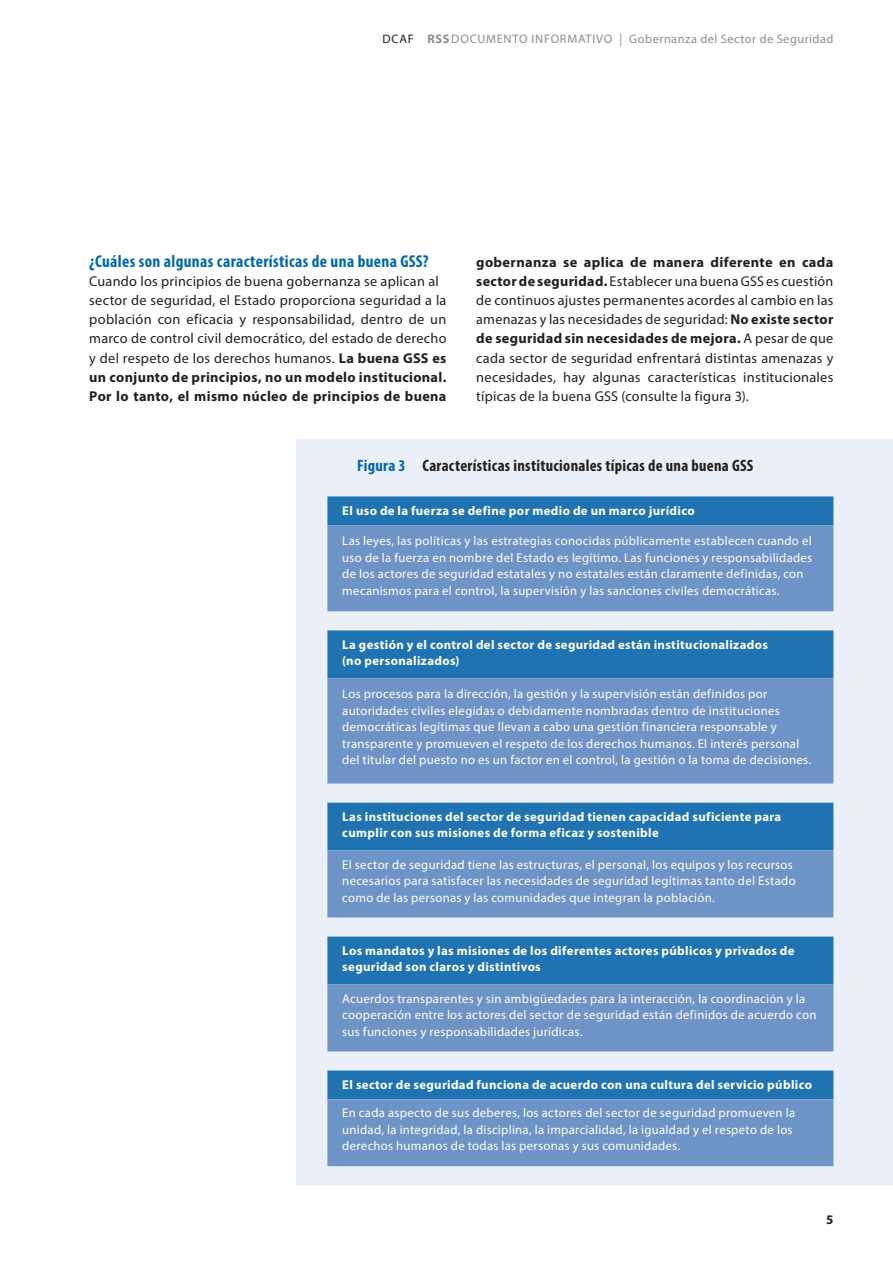
<style>
.page{position:relative;width:893px;height:1263px;background:#fff}
.page>*{position:absolute;margin:0;border:0;box-sizing:border-box;transform-origin:0 0}
._1_Titel{font:700 condensed 17.25px "Myriad Pro";letter-spacing:.02em;color:#0069ab}
._5_Graf_Tab_GS{font:700 condensed 16.5px "Myriad Pro";letter-spacing:.02em;color:#231f20}
._2_GS{font:14.25px/19.2px "Myriad Pro";letter-spacing:.015em;color:#231f20;text-align:justify}
.t1{font:700 13.2px "Myriad Pro";color:#231f20}
._5_Graf_Tab_GS-2{font:12.75px/16.5px "Myriad Pro";letter-spacing:.02em;color:#fff}
._5_Graf_Tab_GS-3{font:700 12.75px/16.5px "Myriad Pro";letter-spacing:.025em;color:#fff}
.t2{font:12.3px "Myriad Pro";letter-spacing:.045em;color:#8a8c8f}
.s1{color:#231f20}
.s2{font-weight:700}
.s3{color:#0069ab}
</style>
<div class="page">
<div style="left:297px;top:439px;width:596px;height:746px;background:#ebeff7"></div>
<div style="left:327px;top:496px;width:506px;height:29px;background:#1f73b2"></div>
<svg style="left:327px;top:525px;width:506px;height:641px;background:#6896c7"></svg>
<p class="t2" style="left:382px;top:32px;width:452px"><span class="s1">DCAF</span> <span class="s2">RSS</span>DOCUMENTO INFORMATIVO | Gobernanza del Sector de Seguridad</p>
<p class="_1_Titel" style="left:89px;top:250px;width:341px">¿Cuáles son algunas características de una buena GSS?</p>
<p class="_2_GS" style="left:89px;top:271px;width:351px">Cuando los principios de buena gobernanza se aplican al</p>
<p class="_2_GS" style="left:89px;top:290px;width:359px">sector de seguridad, el Estado proporciona seguridad a la población con eficacia y responsabilidad, dentro de un marco de control civil democrático, del estado de derecho y del respeto de los derechos humanos. <span class="s2">La buena GSS es un conjunto de principios, no un modelo institucional.<br>Por lo tanto, el mismo núcleo de principios de buena</span></p>
<p class="_2_GS" style="left:476px;top:252px;width:359px"><span class="s2">gobernanza se aplica de manera diferente en cada sector de seguridad.</span> Establecer una buena GSS es cuestión de continuos ajustes permanentes acordes al cambio en las amenazas y las necesidades de seguridad: <span class="s2">No existe sector de seguridad sin necesidades de mejora.</span> A pesar de que cada sector de seguridad enfrentará distintas amenazas y necesidades, hay algunas características institucionales típicas de la buena GSS (consulte la figura 3).</p>
<p class="_5_Graf_Tab_GS" style="left:357px;top:455px;width:397px"><span class="s3">Figura 3</span> Características institucionales típicas de una buena GSS</p>
<p class="_5_Graf_Tab_GS-3" style="left:342px;top:502px;width:354px">El uso de la fuerza se define por medio de un marco jurídico</p>
<p class="_5_Graf_Tab_GS-2" style="left:342px;top:533px;width:471px">Las leyes, las políticas y las estrategias conocidas públicamente establecen cuando el uso de la fuerza en nombre del Estado es legítimo. Las funciones y responsabilidades de los actores de seguridad estatales y no estatales están claramente definidas, con mecanismos para el control, la supervisión y las sanciones civiles democráticas.</p>
<p class="_5_Graf_Tab_GS-3" style="left:342px;top:635px;width:427px">La gestión y el control del sector de seguridad están institucionalizados</p>
<p class="_5_Graf_Tab_GS-3" style="left:342px;top:652px;width:119px">(no personalizados)</p>
<p class="_5_Graf_Tab_GS-2" style="left:342px;top:686px;width:470px">Los procesos para la dirección, la gestión y la supervisión están definidos por autoridades civiles elegidas o debidamente nombradas dentro de instituciones democráticas legítimas que llevan a cabo una gestión financiera responsable y transparente y promueven el respeto de los derechos humanos. El interés personal del titular del puesto no es un factor en el control, la gestión o la toma de decisiones.</p>
<p class="_5_Graf_Tab_GS-3" style="left:342px;top:808px;width:440px">Las instituciones del sector de seguridad tienen capacidad suficiente para cumplir con sus misiones de forma eficaz y sostenible</p>
<p class="_5_Graf_Tab_GS-2" style="left:342px;top:856px;width:455px">El sector de seguridad tiene las estructuras, el personal, los equipos y los recursos necesarios para satisfacer las necesidades de seguridad legítimas tanto del Estado como de las personas y las comunidades que integran la población.</p>
<p class="_5_Graf_Tab_GS-3" style="left:342px;top:942px;width:454px">Los mandatos y las misiones de los diferentes actores públicos y privados de seguridad son claros y distintivos</p>
<p class="_5_Graf_Tab_GS-2" style="left:342px;top:990px;width:476px">Acuerdos transparentes y sin ambigüedades para la interacción, la coordinación y la cooperación entre los actores del sector de seguridad están definidos de acuerdo con sus funciones y responsabilidades jurídicas.</p>
<p class="_5_Graf_Tab_GS-3" style="left:342px;top:1076px;width:471px">El sector de seguridad funciona de acuerdo con una cultura del servicio público</p>
<p class="_5_Graf_Tab_GS-2" style="left:342px;top:1104px;width:454px">En cada aspecto de sus deberes, los actores del sector de seguridad promueven la unidad, la integridad, la disciplina, la imparcialidad, la igualdad y el respeto de los derechos humanos de todas las personas y sus comunidades.</p>
<p class="t1" style="left:826px;top:1210px;width:9px">5</p>
</div>
